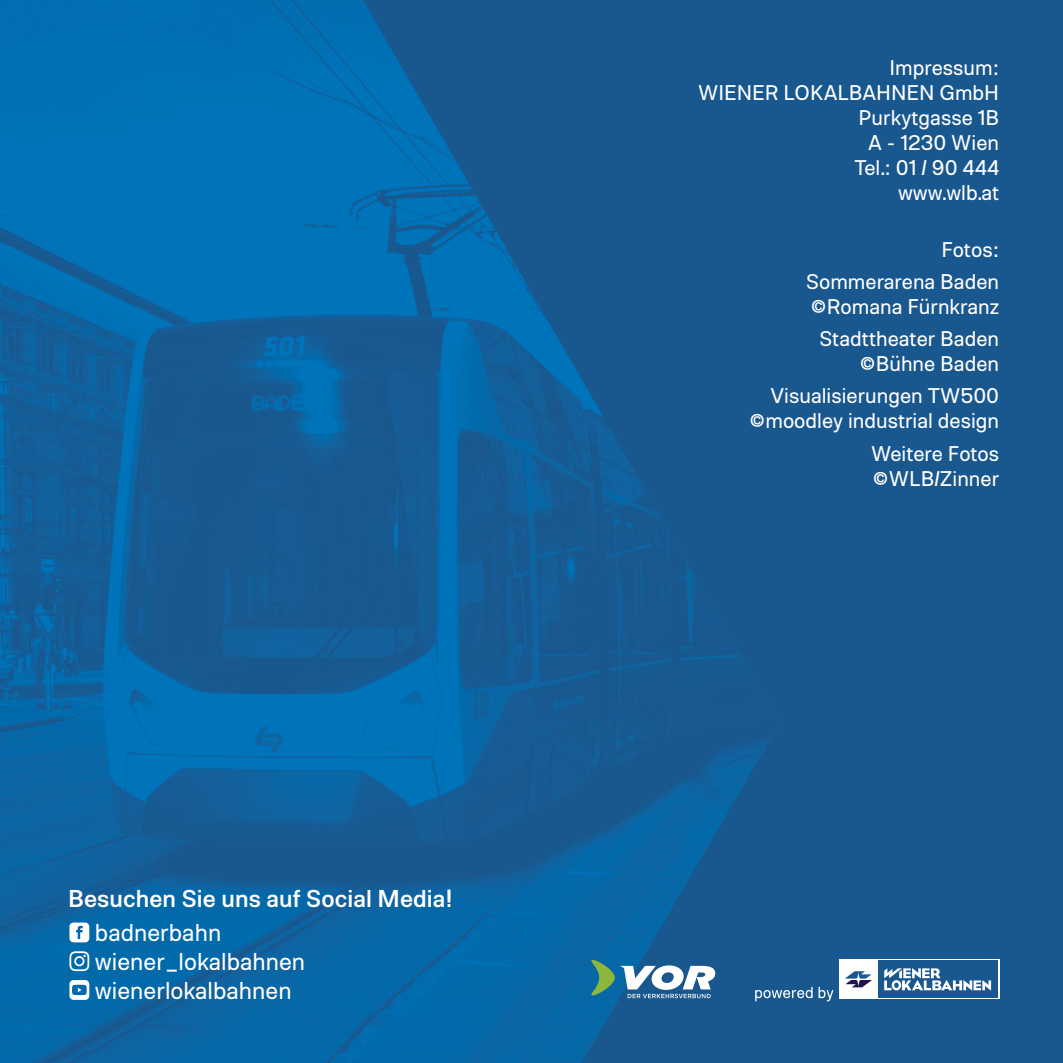
<style>
.page{position:relative;width:1063px;height:1063px;background:#19578f}
.page>*{position:absolute;margin:0;border:0;box-sizing:border-box;transform-origin:0 0}
.t1{font:24.5px/28.8px "Molde";color:#fff}
.t2{font:500 24.5px "Molde";color:#fff}
.t3{font:21.25px/25px "Molde";color:#fff;text-align:right}
.s1{font-size:25px}
</style>
<div class="page">
<img style="left:0;top:0;width:771px;height:1063px">
<div style="left:839px;top:960px;width:160px;height:39px;background:#fff"></div>
<div style="left:839px;top:960px;width:159px;height:38px;background:#19578f"></div>
<div style="left:839px;top:960px;width:38px;height:39px;background:#fff"></div>
<svg style="left:845px;top:971px;width:27px;height:16px"></svg>
<svg style="left:884px;top:968px;width:107px;height:23px"></svg>
<svg style="left:755px;top:987px;width:58px;height:14px"></svg>
<svg style="left:819px;top:987px;width:14px;height:14px"></svg>
<svg style="left:69px;top:923px;width:20px;height:19px"></svg>
<svg style="left:69px;top:951px;width:20px;height:20px"></svg>
<svg style="left:69px;top:980px;width:20px;height:20px"></svg>
<svg style="left:591px;top:960px;width:24px;height:35px"></svg>
<svg style="left:621px;top:965px;width:94px;height:33px"></svg>
<p class="t2" style="left:68px;top:882px;width:386px">Besuchen Sie uns auf Social Media!</p>
<p class="t1" style="left:95px;top:917px;width:212px">badnerbahn wiener_lokalbahnen wienerlokalbahnen</p>
<p class="t3" style="left:698px;top:54px;width:303px">Impressum:<br>WIENER LOKALBAHNEN GmbH<br>Purkytgasse 1B<br>A - 1230 Wien<br>Tel.: 01 / 90 444<br>www.wlb.at</p>
<p class="t3" style="left:806px;top:233px;width:195px;line-height:32px">Fotos:<br>Sommerarena Baden</p>
<p class="t3" style="left:811px;top:290px;width:190px;line-height:32px;text-align:center"><span class="s1">©</span>Romana Fürnkranz<br>Stadttheater Baden</p>
<p class="t3" style="left:770px;top:347px;width:230px;line-height:32px"><span class="s1">©</span>Bühne Baden<br>Visualisierungen TW500</p>
<p class="t3" style="left:749px;top:404px;width:252px;line-height:32px"><span class="s1">©</span>moodley industrial design<br>Weitere Fotos</p>
<p class="t3" style="left:873px;top:465px;width:128px"><span class="s1">©</span>WLB/Zinner</p>
</div>
